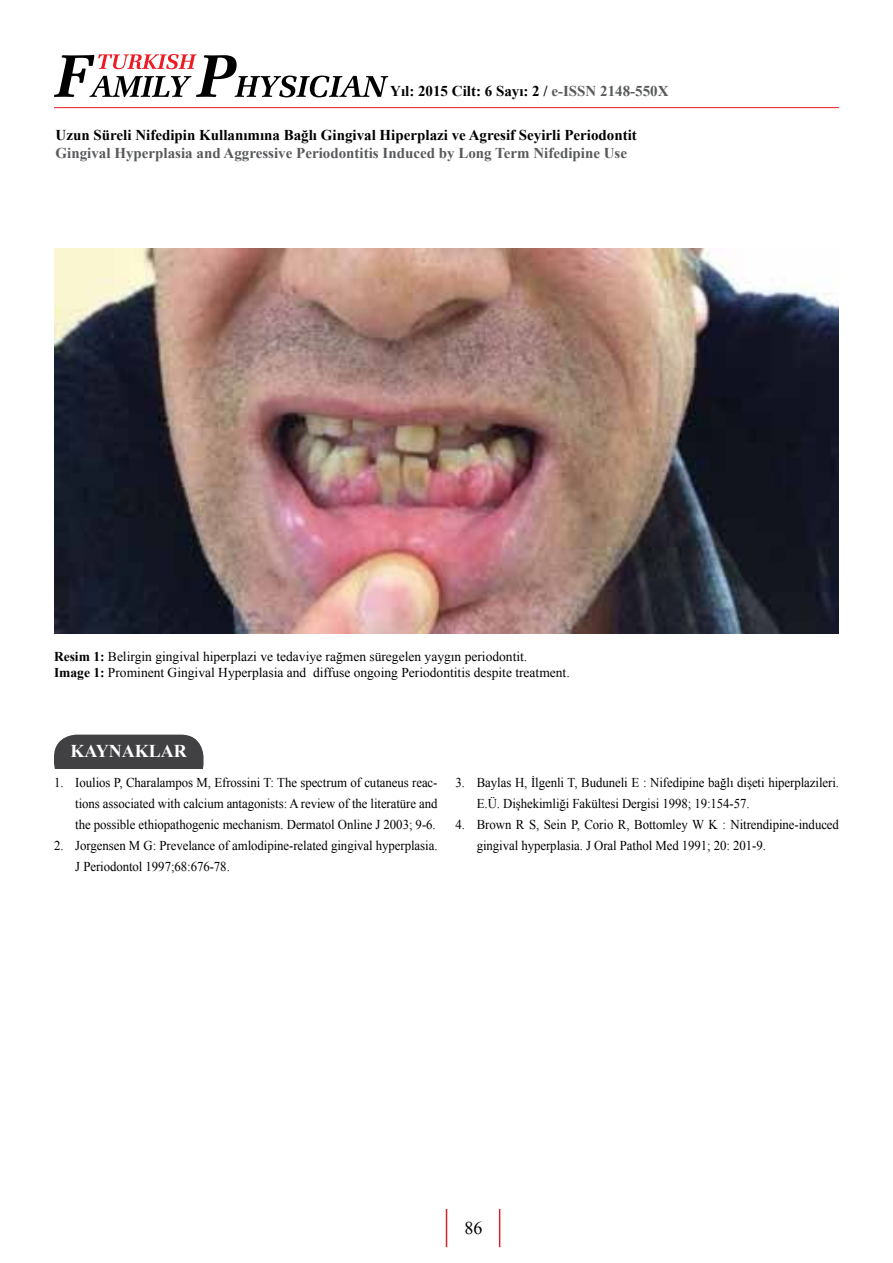
<style>
.page{position:relative;width:893px;height:1263px;background:#fff}
.page>*{position:absolute;margin:0;border:0;box-sizing:border-box;transform-origin:0 0}
.t1{font:700 18px "Times New Roman";color:#fff}
.t2{font:18px "Times New Roman";color:#000}
.t3{font:700 15px "Times New Roman";color:#000}
.t4{font:700 15px "Times New Roman";color:#58595b}
.t5{font:13.5px/21px "Times New Roman";letter-spacing:-.005em;color:#000;scale:.95 1}
.t6{font:13.5px/16.2px "Times New Roman";letter-spacing:-.005em;color:#000}
.s1{color:#58595b}
.s2{font-weight:700}
</style>
<div class="page">
<hr style="left:446px;top:1209px;width:1px;height:38px;background:#d2232a">
<hr style="left:499px;top:1209px;width:1px;height:38px;background:#d2232a">
<svg style="left:54px;top:54px;width:334px;height:43px"></svg>
<hr style="left:54px;top:107px;width:785px;height:1px;background:#ed1d24">
<img style="left:55px;top:249px;width:784px;height:385px">
<div style="left:54px;top:735px;width:150px;height:50px;background:#414042;border-radius:22px"></div>
<div style="left:49px;top:769px;width:167px;height:24px;background:#fff"></div>
<p class="t3" style="left:390px;top:81px;width:280px">Yıl: 2015 Cilt: 6 Sayı: 2 / <span class="s1">e-ISSN 2148-550X</span></p>
<p class="t3" style="left:56px;top:125px;width:583px">Uzun Süreli Nifedipin Kullanımına Bağlı Gingival Hiperplazi ve Agresif Seyirli Periodontit</p>
<p class="t4" style="left:56px;top:143px;width:573px">Gingival Hyperplasia and Aggressive Periodontitis Induced by Long Term Nifedipine Use</p>
<p class="t6" style="left:54px;top:648px;width:517px"><span class="s2">Resim 1:</span> Belirgin gingival hiperplazi ve tedaviye rağmen süregelen yaygın periodontit.<br><span class="s2">Image 1:</span> Prominent Gingival Hyperplasia and diffuse ongoing Periodontitis despite treatment.</p>
<h1 class="t1" style="left:71px;top:739px;width:118px">KAYNAKLAR</h1>
<p class="t5" style="left:75px;top:771px;width:383px;text-align:justify;text-indent:-21px">1. Ioulios P, Charalampos M, Efrossini T: The spectrum of cutaneus reac&shy;tions associated with calcium antagonists: A review of the literatüre and the possible ethiopathogenic mechanism. Dermatol Online J 2003; 9-6.</p>
<p class="t5" style="left:75px;top:834px;width:383px;text-indent:-21px">2. Jorgensen M G: Prevelance of amlodipine-related gingival hyperplasia.<br>J Periodontol 1997;68:676-78.</p>
<p class="t5" style="left:477px;top:771px;width:383px;text-indent:-21px">3. Baylas H, İlgenli T, Buduneli E : Nifedipine bağlı dişeti hiperplazileri.<br>E.Ü. Dişhekimliği Fakültesi Dergisi 1998; 19:154-57.</p>
<p class="t5" style="left:477px;top:813px;width:383px;text-indent:-21px">4. Brown R S, Sein P, Corio R, Bottomley W K : Nitrendipine-induced gingival hyperplasia. J Oral Pathol Med 1991; 20: 201-9.</p>
<h1 class="t2" style="left:464px;top:1216px;width:19px">86</h1>
</div>
